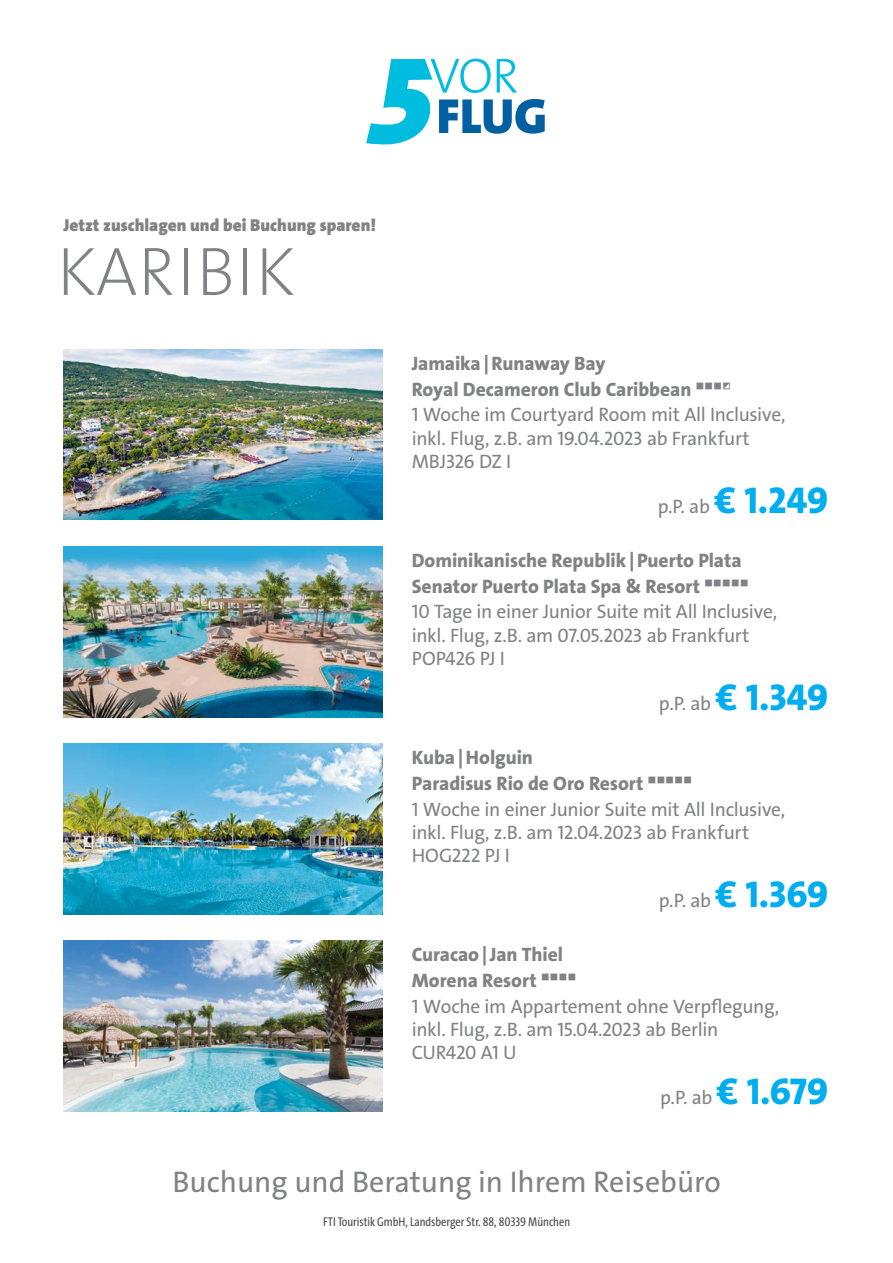
<style>
.page{position:relative;width:893px;height:1263px;background:#fff}
.page>*{position:absolute;margin:0;border:0;box-sizing:border-box;transform-origin:0 0}
.t1{font:200 69px "The Sans Os F";letter-spacing:.02em;color:#808285}
.t2{font:30px "The Sans Os F";color:#808285}
.t3{font:19.5px/23.4px "The Sans Os F";letter-spacing:-.02em;color:#808285}
.t4{font:800 19.5px/25.7px "The Sans Os F";letter-spacing:-.005em;color:#808285}
.t5{font:900 17.25px "The Sans Os F";color:#808285}
.t6{font:12.75px "The Sans Cd LF5 Plain";color:#4d4d4f}
.s1{font-weight:800;font-size:37.5px;color:#00aeef}
</style>
<div class="page">
<hr style="left:483px;top:946px;width:3px;height:19px;background:#808285">
<hr style="left:459px;top:749px;width:3px;height:19px;background:#808285">
<svg style="left:366px;top:59px;width:179px;height:85px"></svg>
<img style="left:64px;top:349px;width:318px;height:171px">
<svg style="left:485px;top:355px;width:2px;height:19px"></svg>
<img style="left:64px;top:546px;width:318px;height:171px">
<img style="left:64px;top:743px;width:318px;height:171px">
<img style="left:64px;top:940px;width:318px;height:171px">
<svg style="left:631px;top:552px;width:2px;height:19px"></svg>
<p class="t5" style="left:64px;top:214px;width:314px">Jetzt zuschlagen und bei Buchung sparen!</p>
<h1 class="t1" style="left:57px;top:227px;width:240px">KARIBIK</h1>
<p class="t4" style="left:412px;top:351px;width:281px">Jamaika Runaway Bay<br>Royal Decameron Club Caribbean</p>
<p class="t3" style="left:412px;top:403px;width:375px">1 Woche im Courtyard Room mit All Inclusive, inkl. Flug, z.B. am 19.04.2023 ab Frankfurt<br>MBJ326 DZ I</p>
<p class="t3" style="left:658px;top:495px;width:172px">p.P. ab <span class="s1">€ 1.249</span></p>
<p class="t4" style="left:412px;top:548px;width:331px">Dominikanische Republik Puerto Plata<br>Senator Puerto Plata Spa &amp; Resort</p>
<p class="t3" style="left:412px;top:600px;width:367px">10 Tage in einer Junior Suite mit All Inclusive, inkl. Flug, z.B. am 07.05.2023 ab Frankfurt<br>POP426 PJ I</p>
<p class="t3" style="left:659px;top:692px;width:171px">p.P. ab <span class="s1">€ 1.349</span></p>
<p class="t4" style="left:412px;top:745px;width:233px">Kuba Holguin<br>Paradisus Rio de Oro Resort</p>
<p class="t3" style="left:412px;top:797px;width:375px">1 Woche in einer Junior Suite mit All Inclusive, inkl. Flug, z.B. am 12.04.2023 ab Frankfurt<br>HOG222 PJ I</p>
<p class="t3" style="left:659px;top:889px;width:171px">p.P. ab <span class="s1">€ 1.369</span></p>
<p class="t4" style="left:412px;top:942px;width:153px">Curacao Jan Thiel<br>Morena Resort</p>
<p class="t3" style="left:412px;top:994px;width:369px">1 Woche im Appartement ohne Verpflegung, inkl. Flug, z.B. am 15.04.2023 ab Berlin<br>CUR420 A1 U</p>
<p class="t3" style="left:660px;top:1086px;width:170px">p.P. ab <span class="s1">€ 1.679</span></p>
<h2 class="t2" style="left:172px;top:1162px;width:550px">Buchung und Beratung in Ihrem Reisebüro</h2>
<p class="t6" style="left:323px;top:1213px;width:249px">FTI Touristik GmbH, Landsberger Str. 88, 80339 München</p>
</div>
